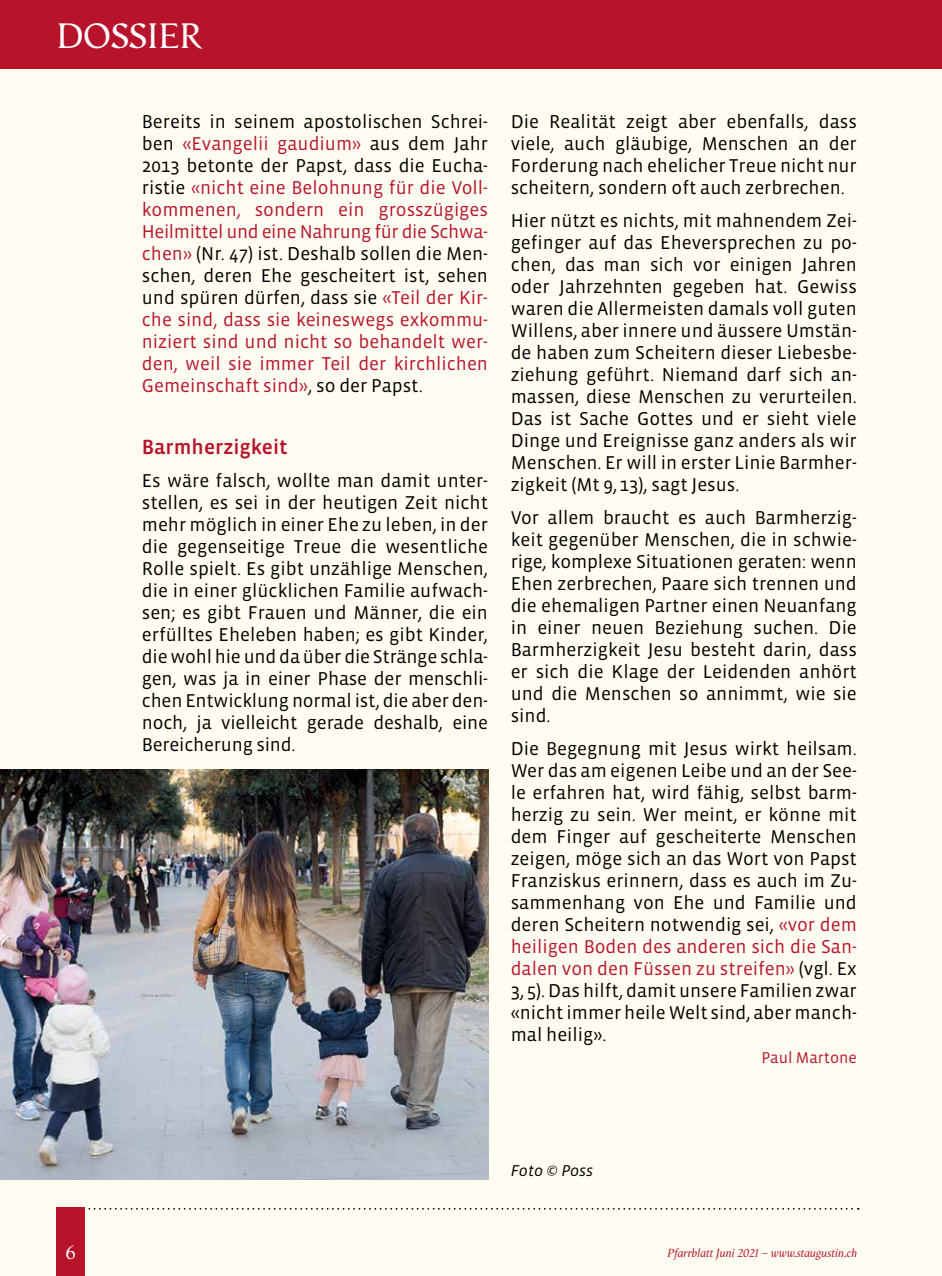
<style>
.page{position:relative;width:942px;height:1276px;background:#fff}
.page>*{position:absolute;margin:0;border:0;box-sizing:border-box;transform-origin:0 0}
.t1{font:36px "Vega";color:#fff}
.t2{font:21px "Vista Sans Med";color:#b7142c}
.t3{font:20px "Vega";color:#fff}
.t4{font:19px/22px "Vista Sans";color:#000;text-align:justify}
.t5{font:19px/22px "Vista Sans";color:#b7142c;text-align:justify}
.t6{font:16px "Vista Sans";color:#b7142c}
.t7{font:italic 16px "Vista Sans";color:#000}
.t8{font:italic 12px "Vega";color:#b7142c}
.s1{color:#000}
.s2{color:#b7142c}
</style>
<div class="page">
<div style="left:0;top:0;width:941px;height:1276px;background:#fffdf1"></div>
<svg style="left:88px;top:1208px;width:770px;height:1px"></svg>
<div style="left:57px;top:1208px;width:28px;height:68px;background:#b7142c"></div>
<div style="left:0;top:0;width:941px;height:68px;background:#b7142c"></div>
<img style="left:0;top:770px;width:488px;height:409px">
<h1 class="t1" style="left:57px;top:15px;width:147px">DOSSIER</h1>
<p class="t5" style="left:142px;top:111px;width:347px"><span class="s1">Bereits in seinem apostolischen Schrei&shy;ben</span> «Evangelii gaudium» <span class="s1">aus dem Jahr 2013 betonte der Papst, dass die Eucha&shy;ristie</span> «nicht eine Belohnung für die Voll&shy;kommenen, sondern ein grosszügiges Heilmittel und eine Nahrung für die Schwa&shy;chen» <span class="s1">(Nr. 47) ist. Deshalb sollen die Men&shy;schen, deren Ehe gescheitert ist, sehen und spüren dürfen, dass sie</span> «Teil der Kir&shy;che sind, dass sie keineswegs exkommu&shy;niziert sind und nicht so behandelt wer&shy;den, weil sie immer Teil der kirchlichen Gemeinschaft sind»<span class="s1">, so der Papst.</span></p>
<p class="t2" style="left:142px;top:436px;width:147px">Barmherzigkeit</p>
<p class="t4" style="left:142px;top:470px;width:347px">Es wäre falsch, wollte man damit unter&shy;stellen, es sei in der heutigen Zeit nicht mehr möglich in einer Ehe zu leben, in der die gegenseitige Treue die wesentliche Rolle spielt. Es gibt unzählige Menschen, die in einer glücklichen Familie aufwach&shy;sen; es gibt Frauen und Männer, die ein erfülltes Eheleben haben; es gibt Kinder, die wohl hie und da über die Stränge schla&shy;gen, was ja in einer Phase der menschli&shy;chen Entwicklung normal ist, die aber den&shy;noch, ja vielleicht gerade deshalb, eine Bereicherung sind.</p>
<p class="t4" style="left:510px;top:111px;width:347px">Die Realität zeigt aber ebenfalls, dass viele, auch gläubige, Menschen an der Forderung nach ehelicher Treue nicht nur scheitern, sondern oft auch zerbrechen.</p>
<p class="t4" style="left:510px;top:210px;width:347px">Hier nützt es nichts, mit mahnendem Zei&shy;gefinger auf das Eheversprechen zu po&shy;chen, das man sich vor einigen Jahren oder Jahrzehnten gegeben hat. Gewiss waren die Allermeisten damals voll guten Willens, aber innere und äussere Umstän&shy;de haben zum Scheitern dieser Liebesbe&shy;ziehung geführt. Niemand darf sich an&shy;massen, diese Menschen zu verurteilen.<br>Das ist Sache Gottes und er sieht viele Dinge und Ereignisse ganz anders als wir Menschen. Er will in erster Linie Barmher&shy;zigkeit (Mt 9, 13), sagt Jesus.</p>
<p class="t4" style="left:510px;top:507px;width:347px">Vor allem braucht es auch Barmherzig&shy;keit gegenüber Menschen, die in schwie&shy;rige, komplexe Situationen geraten: wenn Ehen zerbrechen, Paare sich trennen und die ehemaligen Partner einen Neuanfang in einer neuen Beziehung suchen. Die Barmherzigkeit Jesu besteht darin, dass er sich die Klage der Leidenden anhört und die Menschen so annimmt, wie sie sind.</p>
<p class="t4" style="left:510px;top:738px;width:347px">Die Begegnung mit Jesus wirkt heilsam.<br>Wer das am eigenen Leibe und an der See&shy;le erfahren hat, wird fähig, selbst barm&shy;herzig zu sein. Wer meint, er könne mit dem Finger auf gescheiterte Menschen zeigen, möge sich an das Wort von Papst Franziskus erinnern, dass es auch im Zu&shy;sammenhang von Ehe und Familie und deren Scheitern notwendig sei, <span class="s2">«vor dem heiligen Boden des anderen sich die San&shy;dalen von den Füssen zu streifen»</span> (vgl. Ex 3,5). Das hilft, damit unsere Familien zwar «nicht immer heile Welt sind, aber manch&shy;mal heilig».</p>
<p class="t6" style="left:761px;top:1049px;width:97px">Paul Martone</p>
<p class="t7" style="left:510px;top:1162px;width:84px">Foto © Poss</p>
<p class="t3" style="left:64px;top:1240px;width:15px">#</p>
<p class="t8" style="left:748px;top:1245px;width:12px">18</p>
<p class="t3" style="left:66px;top:1240px;width:12px">6</p>
<p class="t8" style="left:667px;top:1245px;width:191px">Pfarrblatt Juni 2021 – www.staugustin.ch</p>
</div>
